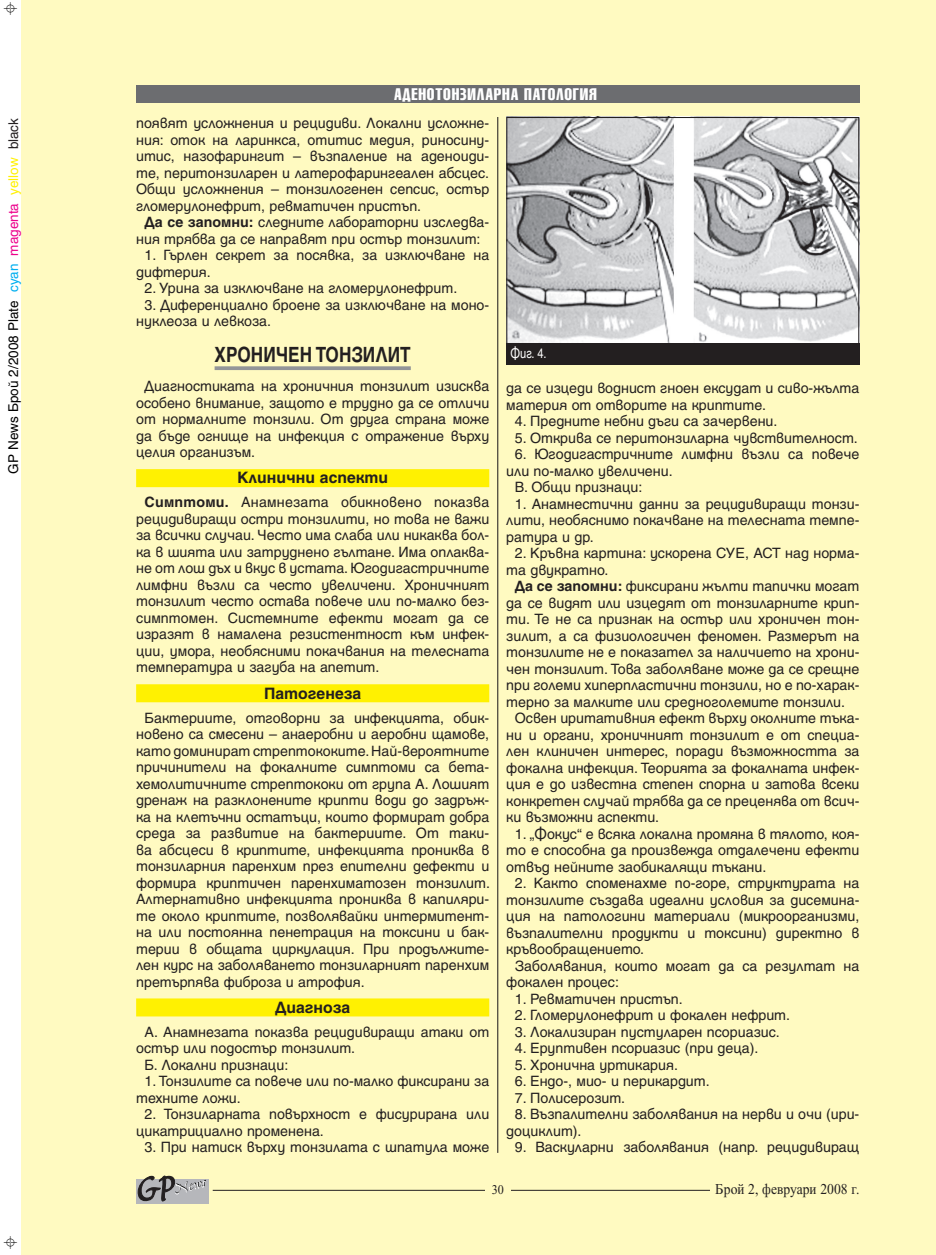
<style>
.page{position:relative;width:936px;height:1255px;background:#fff}
.page>*{position:absolute;margin:0;border:0;box-sizing:border-box;transform-origin:0 0}
.t1{font:700 21px "SP Herald Narrow";color:#231f20}
.t2{font:16.5px "SP Herald Compressed";letter-spacing:.05em;color:#fff}
.t3{font:700 15.75px "SP Herald";color:#231f20}
.t4{font:14.85px "SP Time";color:#231f20;scale:.91 1}
.t5{font:14.25px/16.5px "SP Herald";color:#231f20}
.t6{font:13.5px "SP Herald";color:#000}
.t7{font:13.5px "SP Herald Narrow";color:#fff}
.t8{font:13.2px "SP Time";color:#231f20;scale:.91 1}
.s1{color:#00aeef}
.s2{color:#ed028c}
.s3{color:#fff101}
.s4{color:#231f20}
.s5{font-weight:700}
</style>
<div class="page">
<div style="left:21px;top:0;width:914px;height:1254px;background:#fffac1"></div>
<div style="left:136px;top:85px;width:723px;height:17px;background:#6c6d70"></div>
<hr style="left:213px;top:1189px;width:535px;height:1px;background:#231f20">
<div style="left:485px;top:1182px;width:25px;height:14px;background:#fffac1"></div>
<div style="left:136px;top:1178px;width:72px;height:25px;background:#b6b7bb"></div>
<svg style="left:137px;top:1175px;width:69px;height:26px"></svg>
<div style="left:710px;top:1180px;width:149px;height:17px;background:#fffac1"></div>
<svg style="left:214px;top:366px;width:197px;height:4px"></svg>
<div style="left:136px;top:469px;width:353px;height:18px;background:#fff101"></div>
<div style="left:136px;top:684px;width:353px;height:18px;background:#fff101"></div>
<div style="left:136px;top:998px;width:353px;height:18px;background:#fff101"></div>
<img style="left:508px;top:119px;width:349px;height:223px">
<div style="left:506px;top:117px;width:353px;height:227px;border:1px solid #231f20"></div>
<div style="left:506px;top:343px;width:353px;height:21px;background:#231f20"></div>
<hr style="left:497px;top:117px;width:1px;height:1035px;background:#231f20">
<p class="t6" style="left:8px;top:473px;width:356px;rotate:-90deg">GP News Брой 2/2008 Plate <span class="s1">cyan</span> <span class="s2">magenta</span> <span class="s3">yellow</span> <span class="s4">black</span></p>
<p class="t2" style="left:394px;top:88px;width:204px">АДЕНОТОНЗИЛАРНА ПАТОЛОГИЯ</p>
<p class="t5" style="left:136px;top:116px;width:354px">появят усложнения и рецидиви. Локални усложне-</p>
<p class="t5" style="left:136px;top:132px;width:354px">ния: оток на ларинкса, отитис медия, риносину-</p>
<p class="t5" style="left:136px;top:149px;width:354px">итис, назофарингит – възпаление на аденоиди-</p>
<p class="t5" style="left:136px;top:165px;width:354px">те, перитонзиларен и латерофарингеален абсцес.</p>
<p class="t5" style="left:136px;top:182px;width:354px">Общи усложнения – тонзилогенен сепсис, остър</p>
<p class="t5" style="left:136px;top:198px;width:286px">гломерулонефрит, ревматичен пристъп.</p>
<p class="t5" style="left:145px;top:215px;width:346px"><span class="s5">Да се запомни:</span> следните лабораторни изследва-</p>
<p class="t5" style="left:136px;top:231px;width:346px">ния трябва да се направят при остър тонзилит:</p>
<p class="t5" style="left:136px;top:248px;width:354px;text-indent:9px">1. Гърлен секрет за посявка, за изключване на дифтерия.</p>
<p class="t5" style="left:145px;top:281px;width:314px">2. Урина за изключване на гломерулонефрит.</p>
<p class="t5" style="left:136px;top:297px;width:354px;text-indent:9px">3. Диференциално броене за изключване на моно&shy;нуклеоза и левкоза.</p>
<h1 class="t1" style="left:214px;top:346px;width:198px">ХРОНИЧЕН ТОНЗИЛИТ</h1>
<p class="t5" style="left:136px;top:379px;width:354px;text-align:justify;text-indent:9px">Диагностиката на хроничния тонзилит изисква особено внимание, защото е трудно да се отличи от нормалните тонзили. Oт друга страна може да бъде огнище на инфекция с отражение върху целия организъм.</p>
<p class="t3" style="left:237px;top:471px;width:152px">Клинични аспекти</p>
<p class="t5" style="left:136px;top:495px;width:354px;text-align:justify;text-indent:9px"><span class="s5">Симптоми.</span> Анамнезата обикновено показва рецидивиращи остри тонзилити, но това не важи за всички случаи. Често има слаба или никаква бол&shy;ка в шията или затруднено гълтане. Има оплаква&shy;не от лош дъх и вкус в устата. Югодигастричните лимфни възли са често увеличени. Хроничният тонзилит често остава повече или по-малко без&shy;симптомен. Системните ефекти могат да се изразят в намалена резистентност към инфек&shy;ции, умора, необясними покачвания на телесната температура и загуба на апетит.</p>
<p class="t3" style="left:264px;top:686px;width:99px">Патогенеза</p>
<p class="t5" style="left:136px;top:710px;width:355px;text-align:justify;text-indent:9px">Бактериите, отговорни за инфекцията, обик&shy;новено са смесени – анаеробни и аеробни щамове, като доминират стрептококите. Най-вероятните причинители на фокалните симптоми са бета&shy;хемолитичните стрептококи от група А. Лошият дренаж на разклонените крипти води до задръж&shy;ка на клетъчни остатъци, които формират добра среда за развитие на бактериите. От таки&shy;ва абсцеси в криптите, инфекцията прониква в тонзиларния паренхим през епителни дефекти и формира криптичен паренхиматозен тонзилит.<br>Алтернативно инфекцията прониква в капиляри&shy;те около криптите, позволявайки интермитент&shy;на или постоянна пенетрация на токсини и бак&shy;терии в общата циркулация. При продължите&shy;лен курс на заболяването тонзиларният паренхим претърпява фиброза и атрофия.</p>
<p class="t3" style="left:275px;top:1000px;width:77px">Диагноза</p>
<p class="t5" style="left:145px;top:1024px;width:346px">А. Анамнезата показва рецидивиращи атаки от</p>
<p class="t5" style="left:136px;top:1041px;width:220px">остър или подостър тонзилит.</p>
<p class="t5" style="left:145px;top:1057px;width:145px">Б. Локални признаци:</p>
<p class="t5" style="left:136px;top:1074px;width:354px;text-indent:9px">1. Тонзилите са повече или по-малко фиксирани за техните ложи.</p>
<p class="t5" style="left:136px;top:1107px;width:354px;text-indent:9px">2. Тонзиларната повърхност е фисурирана или цикатрициално променена.</p>
<p class="t5" style="left:145px;top:1140px;width:346px">3. При натиск върху тонзилата с шпатула може</p>
<p class="t7" style="left:510px;top:348px;width:38px">Фиг. 4.</p>
<p class="t5" style="left:506px;top:381px;width:354px">да се изцеди воднист гноен ексудат и сиво-жълта материя от отворите на криптите.</p>
<p class="t5" style="left:514px;top:414px;width:264px">4. Предните небни дъги са зачервени.</p>
<p class="t5" style="left:514px;top:430px;width:344px">5. Открива се перитонзиларна чувствителност.</p>
<p class="t5" style="left:514px;top:447px;width:346px">6. Югодигастричните лимфни възли са повече</p>
<p class="t5" style="left:506px;top:463px;width:168px">или по-малко увеличени.</p>
<p class="t5" style="left:514px;top:480px;width:129px">В. Общи признаци:</p>
<p class="t5" style="left:506px;top:496px;width:354px;text-align:justify;text-indent:9px">1. Анамнестични данни за рецидивиращи тонзи&shy;лити, необяснимо покачване на телесната темпе&shy;ратура и др.</p>
<p class="t5" style="left:514px;top:546px;width:346px">2. Кръвна картина: ускорена СУЕ, АСТ над норма-</p>
<p class="t5" style="left:506px;top:562px;width:103px">та двукратно.</p>
<p class="t5" style="left:514px;top:579px;width:346px"><span class="s5">Да се запомни:</span> фиксирани жълти тапички могат</p>
<p class="t5" style="left:506px;top:595px;width:354px">да се видят или изцедят от тонзиларните крип-</p>
<p class="t5" style="left:506px;top:612px;width:354px">ти. Те не са признак на остър или хроничен тон-</p>
<p class="t5" style="left:506px;top:628px;width:354px">зилит, а са физиологичен феномен. Размерът на</p>
<p class="t5" style="left:506px;top:645px;width:354px">тонзилите не е показател за наличието на хрони-</p>
<p class="t5" style="left:506px;top:661px;width:354px">чен тонзилит. Това заболяване може да се срещне</p>
<p class="t5" style="left:506px;top:678px;width:354px">при големи хиперпластични тонзили, но е по-харак-</p>
<p class="t5" style="left:506px;top:694px;width:340px">терно за малките или средноголемите тонзили.</p>
<p class="t5" style="left:514px;top:711px;width:346px">Освен иритативния ефект върху околните тъка-</p>
<p class="t5" style="left:506px;top:727px;width:354px">ни и органи, хроничният тонзилит е от специа-</p>
<p class="t5" style="left:506px;top:744px;width:354px">лен клиничен интерес, поради възможността за</p>
<p class="t5" style="left:506px;top:760px;width:354px">фокална инфекция. Теорията за фокалната инфек-</p>
<p class="t5" style="left:506px;top:777px;width:354px">ция е до известна степен спорна и затова всеки</p>
<p class="t5" style="left:506px;top:793px;width:354px">конкретен случай трябва да се преценява от всич-</p>
<p class="t5" style="left:506px;top:810px;width:154px">ки възможни аспекти.</p>
<p class="t5" style="left:506px;top:826px;width:354px;text-align:justify;text-indent:9px">1. „Фокус“ е всяка локална промяна в тялото, коя&shy;то е способна да произвежда отдалечени ефекти отвъд нейните заобикалящи тъкани.</p>
<p class="t5" style="left:514px;top:876px;width:346px">2. Както споменахме по-горе, структурата на</p>
<p class="t5" style="left:506px;top:892px;width:354px">тонзилите създава идеални условия за дисемина-</p>
<p class="t5" style="left:506px;top:909px;width:354px">ция на патологини материали (микроорганизми,</p>
<p class="t5" style="left:506px;top:925px;width:354px">възпалителни продукти и токсини) директно в</p>
<p class="t5" style="left:506px;top:942px;width:139px">кръвообращението.</p>
<p class="t5" style="left:514px;top:958px;width:346px">Заболявания, които могат да са резултат на</p>
<p class="t5" style="left:506px;top:975px;width:114px">фокален процес:</p>
<p class="t5" style="left:514px;top:991px;width:169px">1. Ревматичен пристъп.</p>
<p class="t5" style="left:514px;top:1008px;width:277px">2. Гломерулонефрит и фокален нефрит.</p>
<p class="t5" style="left:514px;top:1024px;width:266px">3. Локализиран пустуларен псориазис.</p>
<p class="t5" style="left:514px;top:1041px;width:245px">4. Еруптивен псориазис (при деца).</p>
<p class="t5" style="left:514px;top:1057px;width:165px">5. Хронична уртикария.</p>
<p class="t5" style="left:514px;top:1074px;width:196px">6. Ендо-, мио- и перикардит.</p>
<p class="t5" style="left:514px;top:1090px;width:112px">7. Полисерозит.</p>
<p class="t5" style="left:506px;top:1107px;width:354px;text-indent:9px">8. Възпалителни заболявания на нерви и очи (ири&shy;доциклит).</p>
<p class="t5" style="left:514px;top:1140px;width:346px">9. Васкуларни заболявания (напр. рецидивиращ</p>
<p class="t8" style="left:491px;top:1184px;width:15px">30</p>
<p class="t4" style="left:715px;top:1183px;width:160px">Брой 2, февруари 2008 г.</p>
</div>
